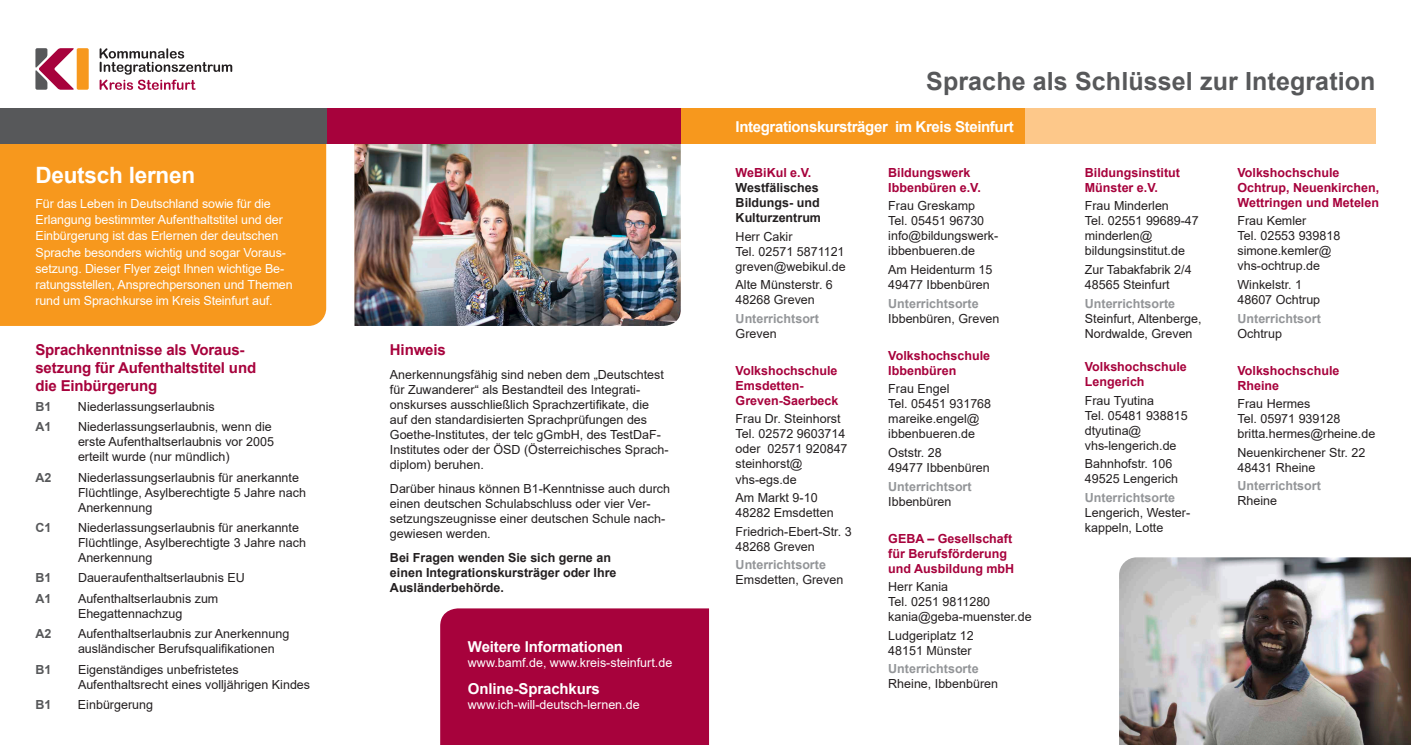
<style>
.page{position:relative;width:1411px;height:745px;background:#fff}
.page>*{position:absolute;margin:0;border:0;box-sizing:border-box;transform-origin:0 0}
.t1{font:700 25px "Arial";letter-spacing:.005em;color:#57585a}
.t2{font:700 22.5px "Arial";letter-spacing:-.01em;color:#fff}
.t3{font:700 15px/18px "Arial";letter-spacing:-.01em;color:#a7023c}
.t4{font:700 15px "Arial";letter-spacing:-.025em;color:#fff}
.t5{font:12.5px/15px "Arial";color:#231f20}
.t6{font:12.5px/16.2px "Arial";letter-spacing:-.01em;color:#fff}
.t7{font:700 12.5px/15px "Arial";color:#a7023c}
.t8{font:700 12.5px "Arial";color:#939598}
.t9{font:700 12.5px/15px "Arial";color:#231f20}
.t10{font:700 12.5px "Arial";color:#57585a}
</style>
<div class="page">
<img style="left:354px;top:144px;width:326px;height:182px">
<div style="left:0;top:144px;width:326px;height:182px;background:#f7981d"></div>
<div style="left:440px;top:608px;width:269px;height:136px;background:#a7023c"></div>
<div style="left:326px;top:108px;width:354px;height:36px;background:#a7023c"></div>
<div style="left:680px;top:108px;width:344px;height:36px;background:#f7981d"></div>
<div style="left:1024px;top:108px;width:351px;height:36px;background:#fdc88a"></div>
<div style="left:0;top:108px;width:326px;height:36px;background:#57585a"></div>
<svg style="left:100px;top:48px;width:132px;height:42px"></svg>
<div style="left:77px;top:48px;width:12px;height:42px;background:#f7981d;border-radius:2px"></div>
<svg style="left:35px;top:48px;width:39px;height:42px"></svg>
<img style="left:1119px;top:557px;width:291px;height:187px">
<h2 class="t2" style="left:35px;top:159px;width:161px">Deutsch lernen</h2>
<p class="t6" style="left:35px;top:195px;width:259px">Für das Leben in Deutschland sowie für die Erlangung bestimmter Aufenthaltstitel und der Einbürgerung ist das Erlernen der deutschen Sprache besonders wichtig und sogar Voraus&shy;setzung. Dieser Flyer zeigt Ihnen wichtige Be&shy;ratungsstellen, Ansprechpersonen und Themen rund um Sprachkurse im Kreis Steinfurt auf.</p>
<p class="t3" style="left:35px;top:340px;width:222px">Sprachkenntnisse als Voraus&shy;setzung für Aufenthaltstitel und die Einbürgerung</p>
<p class="t10" style="left:35px;top:397px;width:17px">B1</p>
<p class="t5" style="left:78px;top:399px;width:138px">Niederlassungserlaubnis</p>
<p class="t10" style="left:35px;top:418px;width:17px">A1</p>
<p class="t5" style="left:78px;top:419px;width:197px">Niederlassungserlaubnis, wenn die erste Aufenthaltserlaubnis vor 2005 erteilt wurde (nur mündlich)</p>
<p class="t10" style="left:35px;top:468px;width:17px">A2</p>
<p class="t5" style="left:78px;top:469px;width:229px">Niederlassungserlaubnis für anerkannte<br>Flüchtlinge, Asylberechtigte 5 Jahre nach<br>Anerkennung</p>
<p class="t10" style="left:35px;top:518px;width:17px">C1</p>
<p class="t5" style="left:78px;top:520px;width:229px">Niederlassungserlaubnis für anerkannte<br>Flüchtlinge, Asylberechtigte 3 Jahre nach<br>Anerkennung</p>
<p class="t10" style="left:35px;top:569px;width:17px">B1</p>
<p class="t5" style="left:78px;top:570px;width:168px">Daueraufenthaltserlaubnis EU</p>
<p class="t10" style="left:35px;top:589px;width:17px">A1</p>
<p class="t5" style="left:78px;top:590px;width:142px">Aufenthaltserlaubnis zum<br>Ehegattennachzug</p>
<p class="t10" style="left:35px;top:624px;width:17px">A2</p>
<p class="t5" style="left:78px;top:625px;width:213px">Aufenthaltserlaubnis zur Anerkennung ausländischer Berufsqualifikationen</p>
<p class="t10" style="left:35px;top:660px;width:17px">B1</p>
<p class="t5" style="left:78px;top:661px;width:234px">Eigenständiges unbefristetes<br>Aufenthaltsrecht eines volljährigen Kindes</p>
<p class="t10" style="left:35px;top:695px;width:17px">B1</p>
<p class="t5" style="left:78px;top:696px;width:77px">Einbürgerung</p>
<p class="t3" style="left:390px;top:340px;width:57px">Hinweis</p>
<p class="t5" style="left:390px;top:366px;width:280px">Anerkennungsfähig sind neben dem „Deutschtest für Zuwanderer“ als Bestandteil des Integrati&shy;onskurses ausschließlich Sprachzertifikate, die auf den standardisierten Sprachprüfungen des Goethe-Institutes, der telc gGmbH, des TestDaF-Institutes oder der ÖSD (Österreichisches Sprach&shy;diplom) beruhen.</p>
<p class="t5" style="left:390px;top:480px;width:281px">Darüber hinaus können B1-Kenntnisse auch durch einen deutschen Schulabschluss oder vier Ver&shy;setzungszeugnisse einer deutschen Schule nach&shy;gewiesen werden.</p>
<p class="t9" style="left:390px;top:549px;width:228px">Bei Fragen wenden Sie sich gerne an einen Integrationskursträger oder Ihre<br>Ausländerbehörde.</p>
<p class="t4" style="left:468px;top:635px;width:157px">Weitere Informationen</p>
<p class="t6" style="left:468px;top:654px;width:206px">www.bamf.de, www.kreis-steinfurt.de</p>
<p class="t4" style="left:468px;top:677px;width:133px">Online-Sprachkurs</p>
<p class="t6" style="left:468px;top:695px;width:173px">www.ich-will-deutsch-lernen.de</p>
<h1 class="t1" style="left:926px;top:63px;width:451px">Sprache als Schlüssel zur Integration</h1>
<p class="t4" style="left:735px;top:116px;width:280px">Integrationskursträger im Kreis Steinfurt</p>
<p class="t7" style="left:735px;top:165px;width:77px">WeBiKul e.V.</p>
<p class="t9" style="left:735px;top:180px;width:87px">Westfälisches<br>Bildungs- und<br>Kulturzentrum</p>
<p class="t5" style="left:735px;top:228px;width:111px">Herr Cakir<br>Tel. 02571 5871121 greven@webikul.de</p>
<p class="t5" style="left:735px;top:277px;width:99px">Alte Münsterstr. 6<br>48268 Greven</p>
<p class="t8" style="left:735px;top:309px;width:85px">Unterrichtsort</p>
<p class="t5" style="left:735px;top:325px;width:42px">Greven</p>
<p class="t7" style="left:735px;top:363px;width:104px">Volkshochschule<br>Emsdetten-<br>Greven-Saerbeck</p>
<p class="t5" style="left:735px;top:411px;width:113px">Frau Dr. Steinhorst<br>Tel. 02572 9603714 oder 02571 920847 steinhorst@ vhs-egs.de</p>
<p class="t5" style="left:735px;top:489px;width:99px">Am Markt 9-10<br>48282 Emsdetten</p>
<p class="t5" style="left:735px;top:523px;width:118px">Friedrich-Ebert-Str. 3<br>48268 Greven</p>
<p class="t8" style="left:735px;top:555px;width:92px">Unterrichtsorte</p>
<p class="t5" style="left:735px;top:572px;width:109px">Emsdetten, Greven</p>
<p class="t7" style="left:888px;top:165px;width:94px">Bildungswerk<br>Ibbenbüren e.V.</p>
<p class="t5" style="left:888px;top:198px;width:111px">Frau Greskamp<br>Tel. 05451 96730 info@bildungswerk&shy;ibbenbueren.de</p>
<p class="t5" style="left:888px;top:262px;width:106px">Am Heidenturm 15<br>49477 Ibbenbüren</p>
<p class="t8" style="left:888px;top:294px;width:92px">Unterrichtsorte</p>
<p class="t5" style="left:888px;top:310px;width:113px">Ibbenbüren, Greven</p>
<p class="t7" style="left:888px;top:348px;width:103px">Volkshochschule<br>Ibbenbüren</p>
<p class="t5" style="left:888px;top:381px;width:104px">Frau Engel<br>Tel. 05451 931768 mareike.engel@ ibbenbueren.de</p>
<p class="t5" style="left:888px;top:444px;width:103px">Oststr. 28<br>49477 Ibbenbüren</p>
<p class="t8" style="left:888px;top:477px;width:85px">Unterrichtsort</p>
<p class="t5" style="left:888px;top:493px;width:65px">Ibbenbüren</p>
<p class="t7" style="left:888px;top:530px;width:127px">GEBA – Gesellschaft für Berufsförderung und Ausbildung mbH</p>
<p class="t5" style="left:888px;top:579px;width:145px">Herr Kania<br>Tel. 0251 9811280 kania@geba-muenster.de</p>
<p class="t5" style="left:888px;top:627px;width:87px">Ludgeriplatz 12<br>48151 Münster</p>
<p class="t8" style="left:888px;top:659px;width:92px">Unterrichtsorte</p>
<p class="t5" style="left:888px;top:676px;width:111px">Rheine, Ibbenbüren</p>
<p class="t7" style="left:1084px;top:165px;width:97px">Bildungsinstitut<br>Münster e.V.</p>
<p class="t5" style="left:1084px;top:198px;width:115px">Frau Minderlen<br>Tel. 02551 99689-47 minderlen@ bildungsinstitut.de</p>
<p class="t5" style="left:1084px;top:262px;width:108px">Zur Tabakfabrik 2/4<br>48565 Steinfurt</p>
<p class="t8" style="left:1084px;top:294px;width:92px">Unterrichtsorte</p>
<p class="t5" style="left:1084px;top:310px;width:118px">Steinfurt, Altenberge,<br>Nordwalde, Greven</p>
<p class="t7" style="left:1084px;top:359px;width:103px">Volkshochschule<br>Lengerich</p>
<p class="t5" style="left:1084px;top:392px;width:104px">Frau Tyutina<br>Tel. 05481 938815 dtyutina@ vhs-lengerich.de</p>
<p class="t5" style="left:1084px;top:456px;width:95px">Bahnhofstr. 106<br>49525 Lengerich</p>
<p class="t8" style="left:1084px;top:488px;width:92px">Unterrichtsorte</p>
<p class="t5" style="left:1084px;top:504px;width:106px">Lengerich, Wester&shy;kappeln, Lotte</p>
<p class="t7" style="left:1237px;top:165px;width:143px">Volkshochschule<br>Ochtrup, Neuenkirchen,<br>Wettringen und Metelen</p>
<p class="t5" style="left:1237px;top:213px;width:104px">Frau Kemler<br>Tel. 02553 939818 simone.kemler@ vhs-ochtrup.de</p>
<p class="t5" style="left:1237px;top:277px;width:84px">Winkelstr. 1<br>48607 Ochtrup</p>
<p class="t8" style="left:1237px;top:309px;width:85px">Unterrichtsort</p>
<p class="t5" style="left:1237px;top:325px;width:46px">Ochtrup</p>
<p class="t7" style="left:1237px;top:363px;width:103px">Volkshochschule<br>Rheine</p>
<p class="t5" style="left:1237px;top:396px;width:139px">Frau Hermes<br>Tel. 05971 939128 britta.hermes@rheine.de</p>
<p class="t5" style="left:1237px;top:444px;width:129px">Neuenkirchener Str. 22<br>48431 Rheine</p>
<p class="t8" style="left:1237px;top:477px;width:85px">Unterrichtsort</p>
<p class="t5" style="left:1237px;top:493px;width:41px">Rheine</p>
</div>
